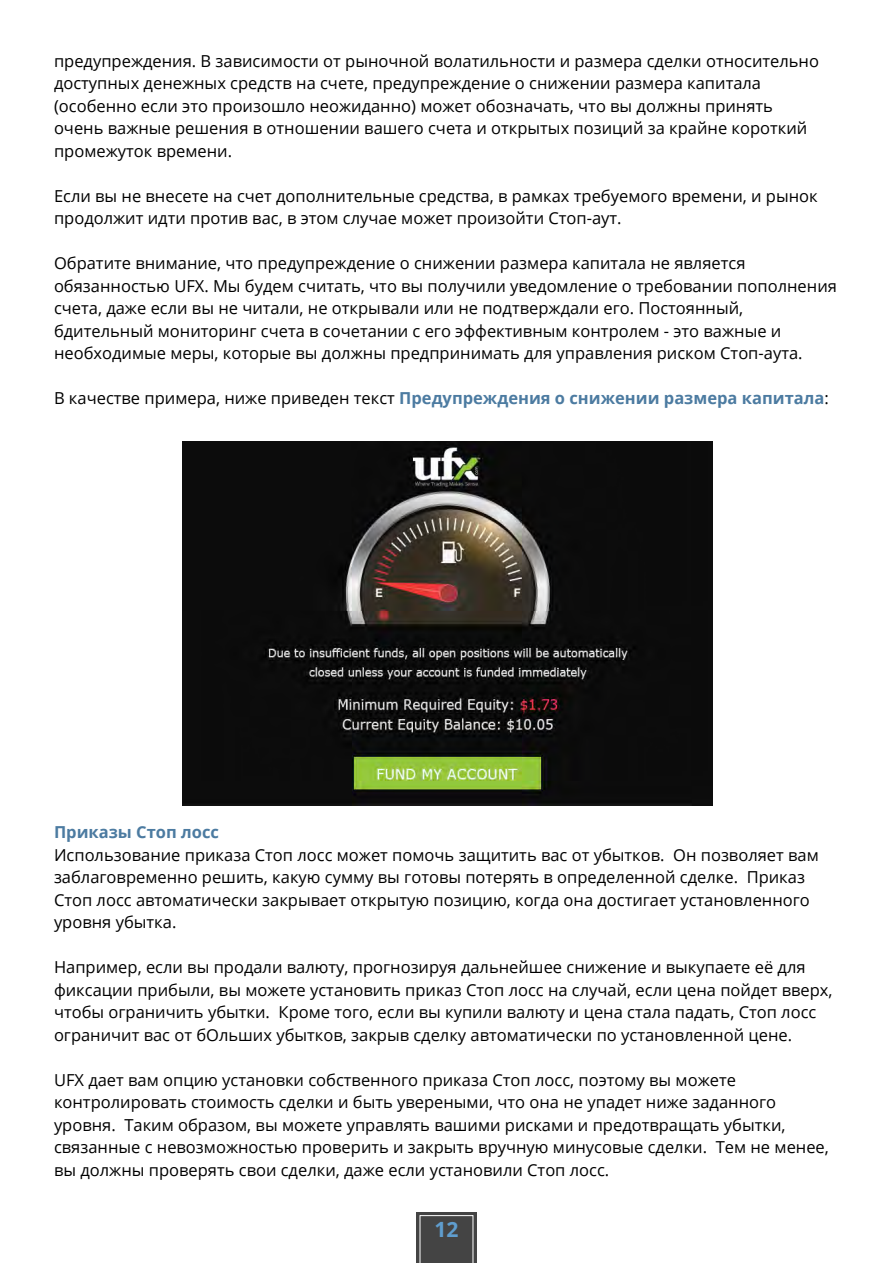
<style>
.page{position:relative;width:893px;height:1263px;background:#fff}
.page>*{position:absolute;margin:0;border:0;box-sizing:border-box;transform-origin:0 0}
.t1{font:700 21px "Open Sans";color:#5f9dce}
.t2{font:16.5px/22.5px "Open Sans";color:#000}
.t3{font:700 16.5px "Open Sans";color:#4c7ba1}
.s1{font-weight:400;color:#000}
</style>
<div class="page">
<div style="left:416px;top:1212px;width:60px;height:51px;background:linear-gradient(to right,#444,#444)"></div>
<svg style="left:420px;top:1215px;width:53px;height:48px"></svg>
<img style="left:182px;top:441px;width:530px;height:365px">
<p class="t2" style="left:54px;top:49px;width:766px">предупреждения В. зависимости от рыночной волатильности и размера сделки относительно доступных денежных средств на счете, предупреждение о снижении размера капитала (особенно если это произошло неожиданно) может обозначать, что вы должны принять очень важные решения в отношении вашего счета и открытых позиций за крайне короткий промежуток времени.</p>
<p class="t2" style="left:54px;top:184px;width:765px">Если вы не внесете на счет дополнительные средства в, рамках требуемого времени и, рынок продолжит идти против вас в, этом случае может произойти Стоп-аут.</p>
<p class="t2" style="left:54px;top:252px;width:784px">Обратите внимание, что предупреждение о снижении размера капитала не является обязанностью UFX. Мы будем считать, что вы получили уведомление о требовании пополнения счета, даже если вы не читали, не открывали или не подтверждали его. Постоянный, бдительный мониторинг счета в сочетании с его эффективным контролем - это важные и необходимые меры, которые вы должны предпринимать для управления риском Стоп-аута.</p>
<p class="t3" style="left:54px;top:387px;width:776px"><span class="s1">В качестве примера, ниже приведен текст</span> Предупреждения о снижении размера капитала<span class="s1">:</span></p>
<p class="t3" style="left:54px;top:820px;width:166px">Приказы Стоп лосс</p>
<p class="t2" style="left:54px;top:843px;width:612px">Использование приказа Стоп лосс может помочь защитить вас от убытков.</p>
<p class="t2" style="left:673px;top:843px;width:147px">Он позволяет вам</p>
<p class="t2" style="left:54px;top:865px;width:757px">заблаговременно решить, какую сумму вы готовы потерять в определенной сделке.<br>Стоп лосс автоматически закрывает открытую позицию, когда она достигает установленного уровня убытка.</p>
<p class="t2" style="left:54px;top:955px;width:753px">Например, если вы продали валюту, прогнозируя дальнейшее снижение и выкупаете её для</p>
<p class="t2" style="left:54px;top:978px;width:780px">фиксации прибыли, вы можете установить приказ Стоп лосс на случай, если цена пойдет вверх,</p>
<p class="t2" style="left:279px;top:1000px;width:539px">Кроме того, если вы купили валюту и цена стала падать, Стоп лосс</p>
<p class="t2" style="left:747px;top:865px;width:60px">Приказ</p>
<p class="t2" style="left:54px;top:1000px;width:740px">чтобы ограничить убытки.<br>ограничит вас от бОльших убытков, закрыв сделку автоматически по установленной цене.</p>
<p class="t2" style="left:54px;top:1068px;width:684px">UFX дает вам опцию установки собственного приказа Стоп лосс, поэтому вы можете</p>
<p class="t2" style="left:54px;top:1090px;width:724px">контролировать стоимость сделки и быть увереными, что она не упадет ниже заданного</p>
<p class="t2" style="left:124px;top:1113px;width:663px">Таким образом, вы можете управлять вашими рисками и предотвращать убытки,</p>
<p class="t2" style="left:54px;top:1113px;width:63px">уровня.</p>
<p class="t2" style="left:54px;top:1135px;width:655px">связанные с невозможностью проверить и закрыть вручную минусовые сделки. вы должны проверять свои сделки, даже если установили Стоп лосс.</p>
<p class="t2" style="left:716px;top:1135px;width:115px">Тем не менее,</p>
<p class="t1" style="left:434px;top:1214px;width:25px">12</p>
</div>
